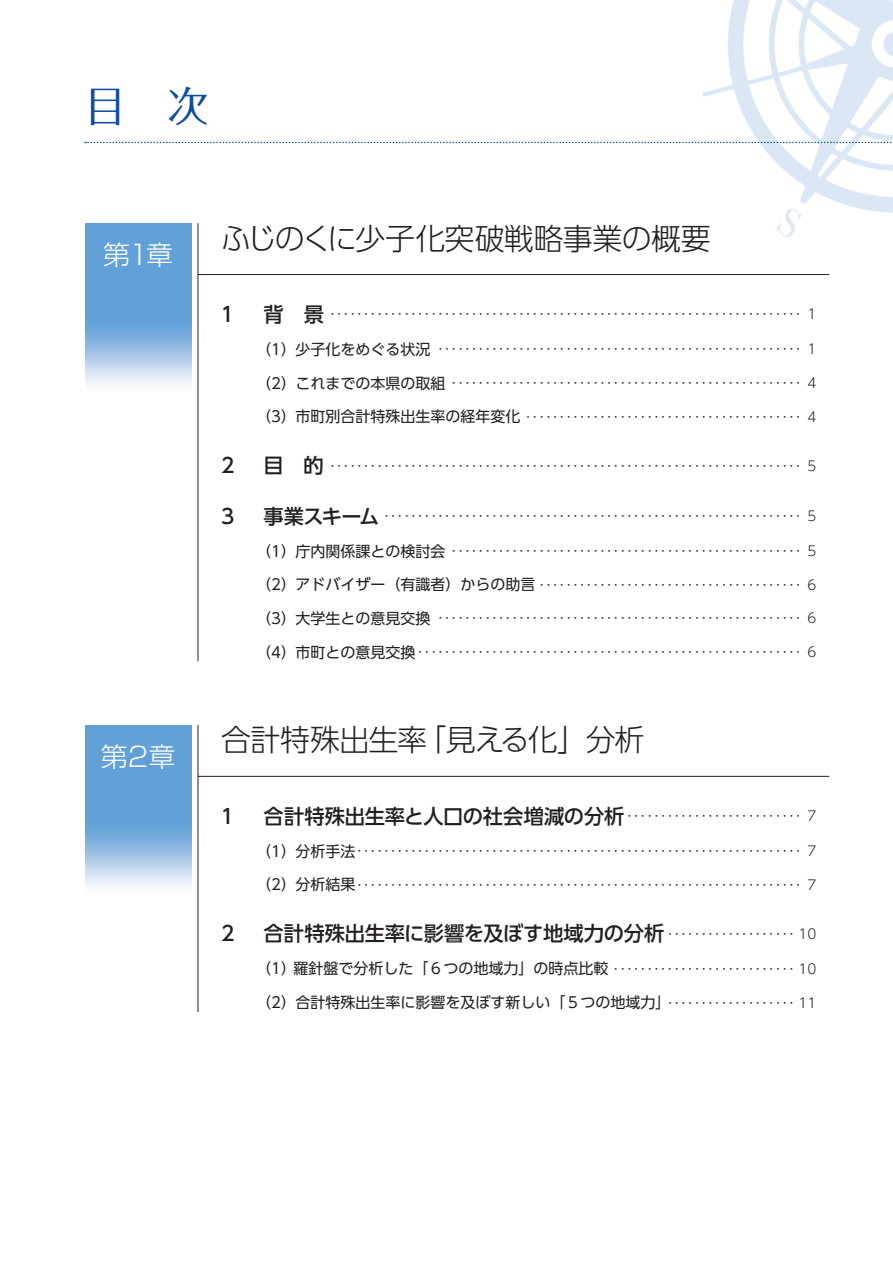
<style>
.page{position:relative;width:893px;height:1263px;background:#fff}
.page>*{position:absolute;margin:0;border:0;box-sizing:border-box;transform-origin:0 0}
.t1{font:41.7px "Folk Pro Regular 90 pv RKSJ H";color:#0d4da1}
.t2{font:30px "UD Shin Go Pr 6 N Light 90 pv RKSJ H";letter-spacing:-.03em;color:#231f20}
.t3{font:27px "Shin Go Pro Light 90 pv RKSJ H";letter-spacing:-.03em;color:#fff}
.t4{font:20.25px "UD Shin Go Pro Medium 90 pv RKSJ H";color:#231f20}
.t5{font:15px "UD Shin Go Pro Regular 90 pv RKSJ H";color:#231f20}
.t6{font:13.5px "UD Shin Go Pro Light 90 pv RKSJ H";color:#231f20}
.s1{font-family:"UD Shin Go Pro Medium 90 pv RKSJ H";font-size:20.25px}
.s2{font-family:"UD Shin Go Pro Regular 90 pv RKSJ H";font-size:15px}
.s3{font-family:"UD Shin Go Pro Light 90 pv RKSJ H";font-size:13.5px}
</style>
<div class="page">
<img style="left:652px;top:0;width:241px;height:276px">
<hr style="left:198px;top:274px;width:631px;height:1px;background:#231f20">
<hr style="left:198px;top:223px;width:1px;height:438px;background:#231f20">
<div style="left:85px;top:223px;width:106px;height:64px;background:#61a1d7"></div>
<img style="left:85px;top:287px;width:106px;height:98px">
<div style="left:85px;top:725px;width:106px;height:64px;background:#61a1d7"></div>
<img style="left:85px;top:789px;width:106px;height:98px">
<hr style="left:198px;top:776px;width:631px;height:1px;background:#231f20">
<hr style="left:198px;top:725px;width:1px;height:287px;background:#231f20">
<svg style="left:85px;top:142px;width:808px;height:1px"></svg>
<h1 class="t1" style="left:84px;top:91px;width:126px">目　次</h1>
<h3 class="t3" style="left:103px;top:245px;width:71px">第1章</h3>
<h3 class="t3" style="left:101px;top:747px;width:76px">第2章</h3>
<h2 class="t2" style="left:221px;top:227px;width:491px">ふじのくに少子化突破戦略事業の概要</h2>
<h3 class="t4" style="left:221px;top:307px;width:15px">1</h3>
<p class="t6" style="left:264px;top:309px;width:554px"><span class="s1">背　景</span> ･･････････････････････････････････････････････････････････････････････ 1</p>
<p class="t6" style="left:256px;top:344px;width:562px"><span class="s2">（1）少子化をめぐる状況</span> ･･････････････････････････････････････････････････････ 1</p>
<p class="t6" style="left:256px;top:378px;width:562px"><span class="s2">（2）これまでの本県の取組</span> ････････････････････････････････････････････････････ 4</p>
<p class="t6" style="left:256px;top:411px;width:562px"><span class="s2">（3）市町別合計特殊出生率の経年変化</span> ･････････････････････････････････････････ 4</p>
<h3 class="t4" style="left:221px;top:458px;width:15px">2</h3>
<p class="t6" style="left:263px;top:461px;width:554px"><span class="s1">目　的</span> ･･････････････････････････････････････････････････････････････････････ 5</p>
<h3 class="t4" style="left:221px;top:508px;width:15px">3</h3>
<p class="t6" style="left:264px;top:511px;width:554px"><span class="s1">事業スキーム</span> ･･････････････････････････････････････････････････････････････ 5</p>
<p class="t6" style="left:256px;top:546px;width:562px"><span class="s2">（1）庁内関係課との検討会</span> ････････････････････････････････････････････････････ 5</p>
<p class="t6" style="left:256px;top:580px;width:562px"><span class="s2">（2）アドバイザー（有識者）からの助言</span> ･･･････････････････････････････････････ 6</p>
<p class="t6" style="left:256px;top:613px;width:562px"><span class="s2">（3）大学生との意見交換</span> ･･････････････････････････････････････････････････････ 6</p>
<p class="t6" style="left:256px;top:647px;width:562px"><span class="s2">（4）市町との意見交換</span> ･････････････････････････････････････････････････････････ 6</p>
<h2 class="t2" style="left:221px;top:729px;width:425px">合計特殊出生率「見える化」分析</h2>
<h3 class="t4" style="left:221px;top:808px;width:15px">1</h3>
<p class="t6" style="left:264px;top:811px;width:554px"><span class="s1">合計特殊出生率と人口の社会増減の分析</span> ･･････････････････････････ 7</p>
<p class="t6" style="left:256px;top:846px;width:562px"><span class="s2">（1）分析手法</span>･･････････････････････････････････････････････････････････････････ 7</p>
<p class="t6" style="left:256px;top:879px;width:562px"><span class="s2">（2）分析結果</span>･･････････････････････････････････････････････････････････････････ 7</p>
<h3 class="t4" style="left:221px;top:926px;width:15px">2</h3>
<p class="t6" style="left:264px;top:929px;width:554px"><span class="s1">合計特殊出生率に影響を及ぼす地域力の分析</span> ･･･････････････････ 10</p>
<p class="t6" style="left:256px;top:963px;width:562px"><span class="s2">（1）羅針盤で分析した「６つの地域力」の時点比較</span> ･･･････････････････････････ 10</p>
<p class="t5" style="left:256px;top:997px;width:562px">（2）合計特殊出生率に影響を及ぼす新しい「５つの地域力」<span class="s3">･･･････････････････ 11</span></p>
</div>
